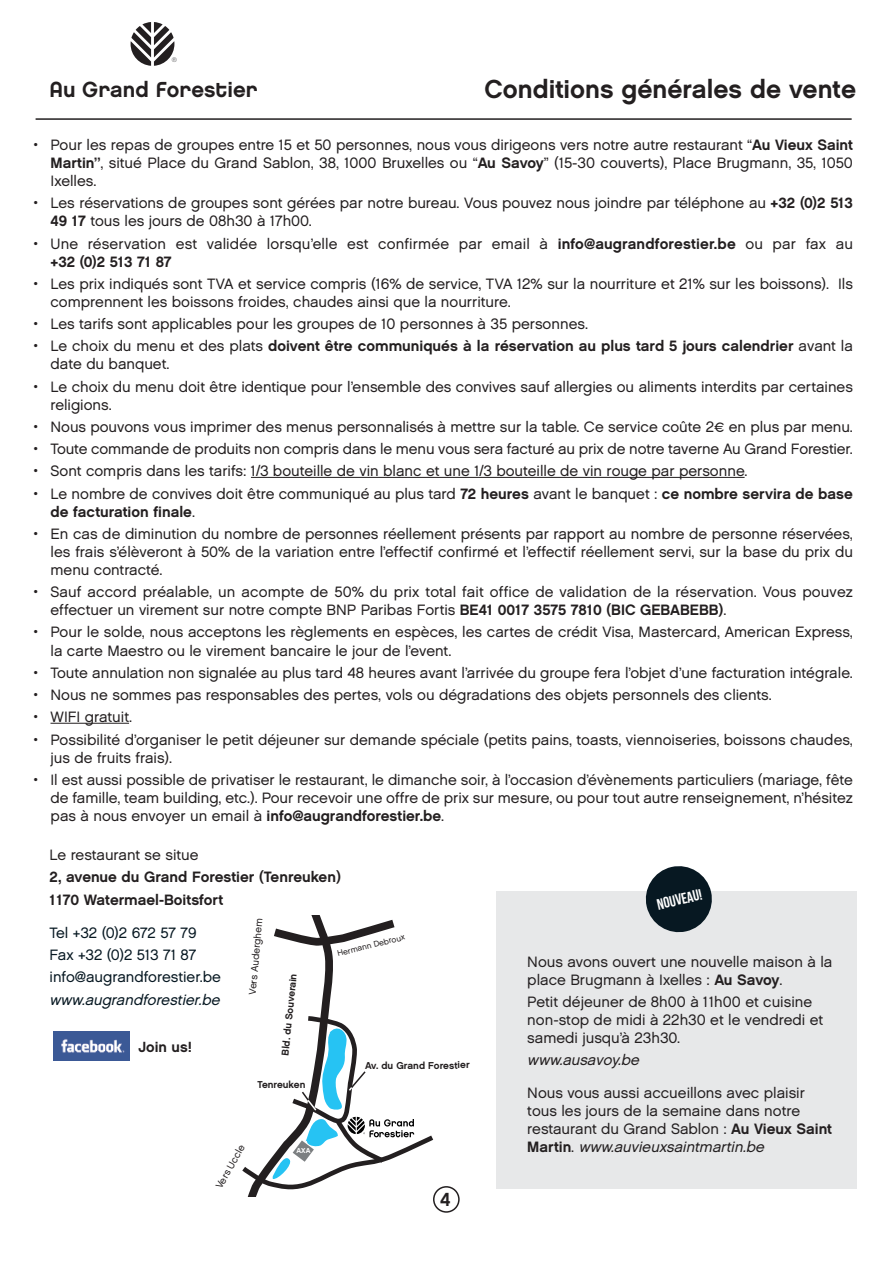
<style>
.page{position:relative;width:893px;height:1263px;background:#fff}
.page>*{position:absolute;margin:0;border:0;box-sizing:border-box;transform-origin:0 0}
.t1{font:25.8px "Chalet New York Nineteen Sixty";color:#231f20}
.t2{font:21.75px "Chalet New York Nineteen Sixty";color:#231f20}
.t3{font:18.9px "Chalet New York Nineteen Sixty";color:#231f20}
.t4{font:15.3px "Bebas Neue";color:#fff}
.t5{font:15px/18px "Chalet London Nineteen Sixty";color:#231f20}
.t6{font:15px/22.2px "Chalet New York Nineteen Sixty";color:#231f20}
.t7{font:15px/22.2px "Chalet London Nineteen Sixty";color:#071822}
.t8{font:italic 15px "Chalet London Nineteen Sixty";color:#071822}
.t9{font:italic 15px "Chalet London Nineteen Sixty";color:#231f20}
.t10{font:14.7px "Chalet New York Nineteen Sixty";color:#231f20}
.t11{font:9.9px "Chalet New York Nineteen Sixty";color:#231f20}
.t12{font:9.9px "Chalet London Nineteen Sixty";color:#231f20}
.t13{font:8.25px "Chalet London Nineteen Sixty";color:#231f20}
.t14{font:7.2px "Chalet New York Nineteen Sixty";color:#fff}
.t15{font:6.6px "Chalet Paris Nineteen Sixty";color:#1d1d20}
.s1{font-family:"Chalet New York Nineteen Seventy"}
.s2{font-family:"Chalet New York Nineteen Eighty"}
.s3{font-family:"Chalet New York Nineteen Sixty"}
.s4{font-family:"Chalet London Nineteen Sixty"}
.s5{font-style:italic}
</style>
<div class="page">
<div style="left:496px;top:891px;width:361px;height:297px;background:#e7e8e9"></div>
<hr style="left:36px;top:118px;width:816px;height:2px;background:#231f20">
<hr style="left:251px;top:477px;width:494px;height:1px;background:#231f20">
<hr style="left:51px;top:723px;width:78px;height:1px;background:#231f20">
<img style="left:54px;top:1031px;width:75px;height:29px">
<svg style="left:131px;top:22px;width:43px;height:44px"></svg>
<div style="left:169px;top:60px;width:8px;height:9px;background:#fff"></div>
<svg style="left:320px;top:949px;width:13px;height:65px"></svg>
<svg style="left:274px;top:915px;width:121px;height:34px"></svg>
<svg style="left:242px;top:1014px;width:218px;height:199px"></svg>
<svg style="left:645px;top:866px;width:67px;height:67px"></svg>
<p class="t15" style="left:172px;top:56px;width:7px">®</p>
<h2 class="t2" style="left:49px;top:76px;width:210px"><span class="s1">A</span>u <span class="s1">G</span><span class="s2">r</span>and <span class="s1">F</span>o<span class="s2">r</span>es<span class="s2">t</span>ie<span class="s2">r</span></h2>
<h1 class="t1" style="left:484px;top:74px;width:373px">Conditions générales de vente</h1>
<p class="t5" style="left:51px;top:136px;width:804px;text-align:justify;text-indent:-17px">• Pour les repas de groupes entre 15 et 50 personnes, nous vous dirigeons vers notre autre restaurant “<span class="s3">Au Vieux Saint Martin”</span>, situé Place du Grand Sablon, 38, 1000 Bruxelles ou “<span class="s3">Au Savoy</span>” (15-30 couverts), Place Brugmann, 35, 1050<br>Ixelles.</p>
<p class="t5" style="left:51px;top:194px;width:804px;text-indent:-17px">• Les réservations de groupes sont gérées par notre bureau. Vous pouvez nous joindre par téléphone au <span class="s3">+32 (0)2 513<br>49 17</span> tous les jours de 08h30 à 17h00.</p>
<p class="t5" style="left:34px;top:234px;width:821px">• Une réservation est validée lorsqu’elle est confirmée par email à <span class="s3">info@augrandforestier.be</span> ou par fax au</p>
<p class="t6" style="left:51px;top:250px;width:123px">+32 (0)2 513 71 87</p>
<p class="t5" style="left:51px;top:275px;width:804px;text-indent:-17px">• Les prix indiqués sont TVA et service compris (16% de service, TVA 12% sur la nourriture et 21% sur les boissons). Ils comprennent les boissons froides, chaudes ainsi que la nourriture.</p>
<p class="t5" style="left:34px;top:315px;width:556px">• Les tarifs sont applicables pour les groupes de 10 personnes à 35 personnes.</p>
<p class="t6" style="left:34px;top:335px;width:821px"><span class="s4">• Le choix du menu et des plats</span> doivent être communiqués à la réservation au plus tard 5 jours calendrier <span class="s4">avant la</span></p>
<p class="t5" style="left:51px;top:355px;width:121px">date du banquet.</p>
<p class="t5" style="left:51px;top:377px;width:804px;text-indent:-17px">• Le choix du menu doit être identique pour l’ensemble des convives sauf allergies ou aliments interdits par certaines religions.</p>
<p class="t5" style="left:34px;top:418px;width:821px">• Nous pouvons vous imprimer des menus personnalisés à mettre sur la table. Ce service coûte 2¤ en plus par menu.</p>
<p class="t5" style="left:34px;top:440px;width:821px">• Toute commande de produits non compris dans le menu vous sera facturé au prix de notre taverne Au Grand Forestier.</p>
<p class="t5" style="left:34px;top:462px;width:716px">• Sont compris dans les tarifs: 1/3 bouteille de vin blanc et une 1/3 bouteille de vin rouge par personne.</p>
<p class="t5" style="left:34px;top:484px;width:821px">• Le nombre de convives doit être communiqué au plus tard <span class="s3">72 heures</span> avant le banquet : <span class="s3">ce nombre servira de base</span></p>
<p class="t6" style="left:51px;top:500px;width:146px">de facturation finale<span class="s4">.</span></p>
<p class="t5" style="left:51px;top:525px;width:804px;text-align:justify;text-indent:-17px">• En cas de diminution du nombre de personnes réellement présents par rapport au nombre de personne réservées, les frais s’élèveront à 50% de la variation entre l’effectif confirmé et l’effectif réellement servi, sur la base du prix du menu contracté.</p>
<p class="t5" style="left:51px;top:583px;width:804px;text-indent:-17px">• Sauf accord préalable, un acompte de 50% du prix total fait office de validation de la réservation. Vous pouvez effectuer un virement sur notre compte BNP Paribas Fortis <span class="s3">BE41 0017 3575 7810 (BIC GEBABEBB)</span>.</p>
<p class="t5" style="left:51px;top:623px;width:804px;text-indent:-17px">• Pour le solde, nous acceptons les règlements en espèces, les cartes de crédit Visa, Mastercard, American Express, la carte Maestro ou le virement bancaire le jour de l’event.</p>
<p class="t5" style="left:34px;top:663px;width:821px">• Toute annulation non signalée au plus tard 48 heures avant l’arrivée du groupe fera l’objet d’une facturation intégrale.</p>
<p class="t5" style="left:34px;top:686px;width:740px">• Nous ne sommes pas responsables des pertes, vols ou dégradations des objets personnels des clients.</p>
<p class="t5" style="left:34px;top:708px;width:100px">• WIFI gratuit.</p>
<p class="t5" style="left:51px;top:730px;width:804px;text-indent:-17px">• Possibilité d’organiser le petit déjeuner sur demande spéciale (petits pains, toasts, viennoiseries, boissons chaudes, jus de fruits frais).</p>
<p class="t5" style="left:51px;top:770px;width:804px;text-align:justify;text-indent:-17px">• Il est aussi possible de privatiser le restaurant, le dimanche soir, à l’occasion d’évènements particuliers (mariage, fête de famille, team building, etc.). Pour recevoir une offre de prix sur mesure, ou pour tout autre renseignement, n’hésitez pas à nous envoyer un email à <span class="s3">info@augrandforestier.be</span>.</p>
<p class="t5" style="left:50px;top:846px;width:151px">Le restaurant se situe</p>
<p class="t6" style="left:50px;top:866px;width:293px">2, avenue du Grand Forestier (Tenreuken)<br>1170 Watermael-Boitsfort</p>
<p class="t7" style="left:50px;top:922px;width:173px">Tel +32 (0)2 672 57 79<br>Fax +32 (0)2 513 71 87 info@augrandforestier.be</p>
<p class="t8" style="left:50px;top:991px;width:171px">www.augrandforestier.be</p>
<p class="t4" style="left:655px;top:896px;width:47px;rotate:-13deg">NOUVEAU!</p>
<p class="t12" style="left:247px;top:994px;width:78px;rotate:-85deg">Vers Auderghem</p>
<p class="t13" style="left:336px;top:949px;width:71px;rotate:-14deg">Hermann Debroux</p>
<p class="t5" style="left:527px;top:952px;width:307px">Nous avons ouvert une nouvelle maison à la place Brugmann à Ixelles : <span class="s3">Au Savoy</span>.</p>
<p class="t5" style="left:527px;top:993px;width:297px">Petit déjeuner de 8h00 à 11h00 et cuisine non-stop de midi à 22h30 et le vendredi et samedi jusqu’à 23h30.</p>
<p class="t9" style="left:527px;top:1051px;width:113px">www.ausavoy.be</p>
<p class="t11" style="left:279px;top:1055px;width:84px;rotate:-84deg">Bld. du Souverain</p>
<p class="t10" style="left:138px;top:1038px;width:55px">Join us!</p>
<p class="t11" style="left:365px;top:1059px;width:106px">Av. du Grand Forestier</p>
<p class="t11" style="left:258px;top:1079px;width:49px">Tenreuken</p>
<p class="t12" style="left:213px;top:1185px;width:50px;rotate:-61deg">Vers Uccle</p>
<p class="t14" style="left:296px;top:1146px;width:16px">AXA</p>
<p class="t3" style="left:440px;top:1188px;width:12px">4</p>
<p class="t5" style="left:527px;top:1084px;width:306px">Nous vous aussi accueillons avec plaisir tous les jours de la semaine dans notre restaurant du Grand Sablon : <span class="s3">Au Vieux Saint Martin</span>. <span class="s5">www.auvieuxsaintmartin.be</span></p>
</div>
